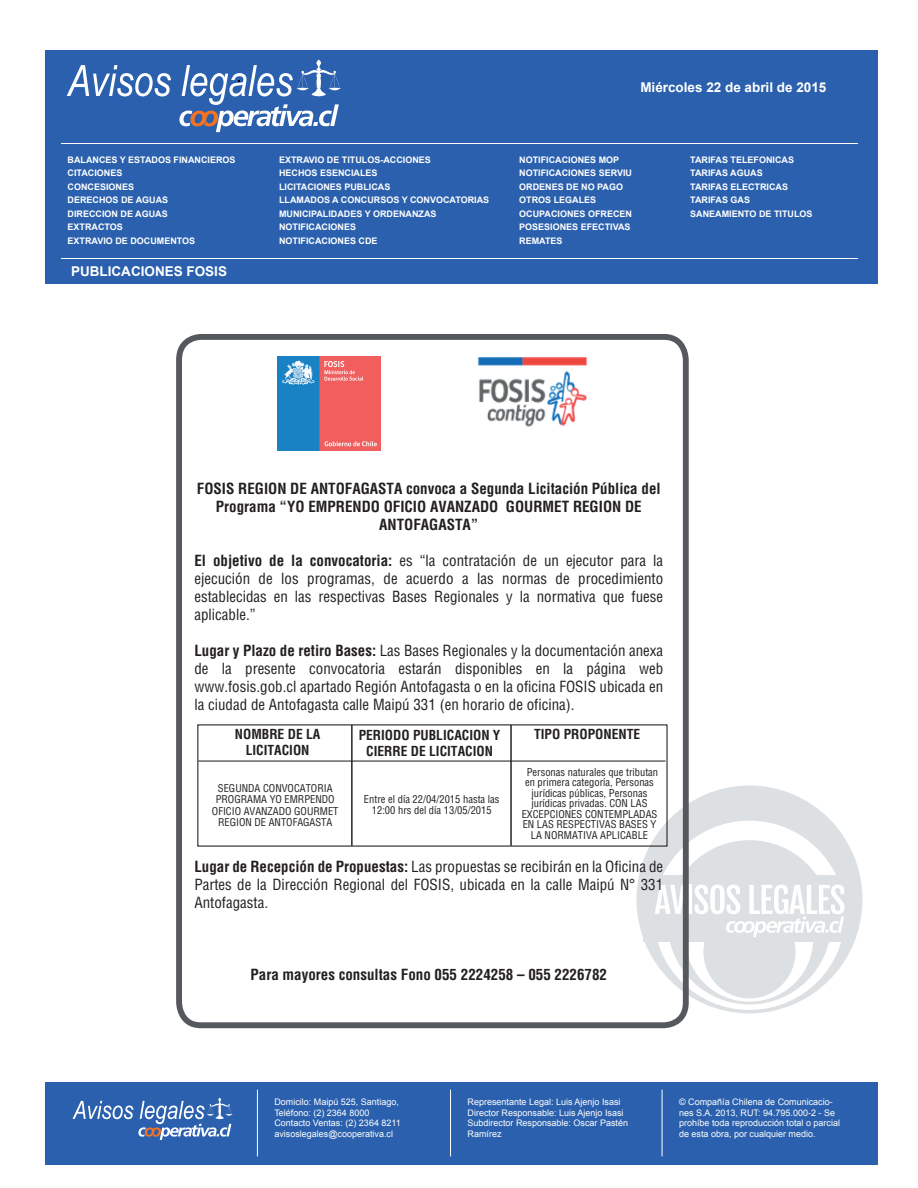
<style>
.page{position:relative;width:918px;height:1188px;background:#fff}
.page>*{position:absolute;margin:0;border:0;box-sizing:border-box;transform-origin:0 0}
.t1{font:condensed 15px/18px "Helvetica";color:#231f20;text-align:justify}
.t2{font:700 condensed 15px/18px "Helvetica";color:#231f20;text-align:center}
.t3{font:700 condensed 13.5px/16.2px "Helvetica";color:#231f20;text-align:center}
.t4{font:700 13.5px "Arial";color:#fff}
.t5{font:condensed 10.5px/10.5px "Helvetica";color:#231f20;text-align:center}
.t6{font:700 9px/13.5px "Arial";color:#fff}
.t7{font:9px/10.8px "Arial";color:#fff}
.s1{font-weight:700}
</style>
<div class="page">
<svg style="left:636px;top:785px;width:227px;height:228px"></svg>
<div style="left:654px;top:821px;width:191px;height:189px;background:#fff;border-radius:50%"></div>
<div style="left:667px;top:840px;width:164px;height:165px;background:#dde0e2;border-radius:50%"></div>
<div style="left:686px;top:876px;width:127px;height:126px;background:#fff;border-radius:50%"></div>
<div style="left:703px;top:905px;width:93px;height:93px;background:#dde0e2;border-radius:50%"></div>
<div style="left:644px;top:875px;width:209px;height:67px;background:#dde0e2"></div>
<svg style="left:655px;top:885px;width:27px;height:29px"></svg>
<div style="left:687px;top:885px;width:5px;height:29px;background:#fff"></div>
<svg style="left:695px;top:885px;width:150px;height:52px"></svg>
<div style="left:46px;top:50px;width:832px;height:234px;background:#2a60ad"></div>
<div style="left:46px;top:1082px;width:832px;height:83px;background:#2a60ad"></div>
<hr style="left:450px;top:1090px;width:1px;height:66px;background:#fff">
<hr style="left:662px;top:1090px;width:1px;height:66px;background:#fff">
<hr style="left:257px;top:1090px;width:1px;height:66px;background:#fff">
<hr style="left:61px;top:143px;width:797px;height:1px;background:#fff">
<hr style="left:61px;top:258px;width:797px;height:1px;background:#fff">
<svg style="left:67px;top:65px;width:104px;height:31px"></svg>
<svg style="left:73px;top:1098px;width:160px;height:42px"></svg>
<div style="left:176px;top:334px;width:513px;height:694px;border:6px solid #55585d;border-radius:22px"></div>
<svg style="left:179px;top:59px;width:162px;height:73px"></svg>
<img style="left:277px;top:356px;width:103px;height:95px">
<img style="left:478px;top:357px;width:109px;height:70px">
<hr style="left:351px;top:725px;width:2px;height:121px;background:#231f20">
<hr style="left:510px;top:725px;width:2px;height:121px;background:#231f20">
<hr style="left:198px;top:761px;width:468px;height:1px;background:#231f20">
<p class="t4" style="left:640px;top:78px;width:188px">Miércoles 22 de abril de 2015</p>
<p class="t6" style="left:68px;top:153px;width:170px">BALANCES Y ESTADOS FINANCIEROS<br>CITACIONES<br>CONCESIONES<br>DERECHOS DE AGUAS<br>DIRECCION DE AGUAS<br>EXTRACTOS<br>EXTRAVIO DE DOCUMENTOS</p>
<p class="t6" style="left:279px;top:153px;width:212px">EXTRAVIO DE TITULOS-ACCIONES<br>HECHOS ESENCIALES<br>LICITACIONES PUBLICAS<br>LLAMADOS A CONCURSOS Y CONVOCATORIAS<br>MUNICIPALIDADES Y ORDENANZAS<br>NOTIFICACIONES<br>NOTIFICACIONES CDE</p>
<p class="t6" style="left:519px;top:153px;width:114px">NOTIFICACIONES MOP<br>NOTIFICACIONES SERVIU<br>ORDENES DE NO PAGO<br>OTROS LEGALES<br>OCUPACIONES OFRECEN<br>POSESIONES EFECTIVAS<br>REMATES</p>
<p class="t6" style="left:690px;top:153px;width:124px">TARIFAS TELEFONICAS<br>TARIFAS AGUAS<br>TARIFAS ELECTRICAS<br>TARIFAS GAS<br>SANEAMIENTO DE TITULOS</p>
<p class="t4" style="left:71px;top:262px;width:158px">PUBLICACIONES FOSIS</p>
<p class="t2" style="left:197px;top:479px;width:465px">FOSIS REGION DE ANTOFAGASTA convoca a Segunda Licitación Pública del<br>Programa “YO EMPRENDO OFICIO AVANZADO GOURMET REGION DE<br>ANTOFAGASTA”</p>
<p class="t1" style="left:194px;top:551px;width:470px"><span class="s1">El objetivo de la convocatoria:</span> es “la contratación de un ejecutor para la ejecución de los programas, de acuerdo a las normas de procedimiento establecidas en las respectivas Bases Regionales y la normativa que fuese aplicable.”</p>
<p class="t1" style="left:194px;top:641px;width:470px"><span class="s1">Lugar y Plazo de retiro Bases:</span> Las Bases Regionales y la documentación anexa de la presente convocatoria estarán disponibles en la página web www.fosis.gob.cl apartado Región Antofagasta o en la oficina FOSIS ubicada en la ciudad de Antofagasta calle Maipú 331 (en horario de oficina).</p>
<p class="t3" style="left:235px;top:726px;width:87px">NOMBRE DE LA<br>LICITACION</p>
<p class="t3" style="left:359px;top:727px;width:143px">PERIODO PUBLICACION Y<br>CIERRE DE LICITACION</p>
<p class="t3" style="left:534px;top:726px;width:108px">TIPO PROPONENTE</p>
<p class="t5" style="left:364px;top:794px;width:137px">Entre el día 22/04/2015 hasta las<br>12:00 hrs del día 13/05/2015</p>
<p class="t5" style="left:522px;top:767px;width:138px">Personas naturales que tributan en primera categoría, Personas jurídicas públicas, Personas jurídicas privadas. CON LAS<br>EXCEPCIONES CONTEMPLADAS<br>EN LAS RESPECTIVAS BASES Y<br>LA NORMATIVA APLICABLE</p>
<p class="t5" style="left:212px;top:783px;width:128px;line-height:11.2px">SEGUNDA CONVOCATORIA<br>PROGRAMA YO EMRPENDO<br>OFICIO AVANZADO GOURMET<br>REGION DE ANTOFAGASTA</p>
<p class="t1" style="left:194px;top:857px;width:470px"><span class="s1">Lugar de Recepción de Propuestas:</span> Las propuestas se recibirán en la Oficina de Partes de la Dirección Regional del FOSIS, ubicada en la calle Maipú N° 331<br>Antofagasta.</p>
<p class="t2" style="left:251px;top:965px;width:358px">Para mayores consultas Fono 055 2224258 – 055 2226782</p>
<p class="t7" style="left:274px;top:1096px;width:128px">Domicilo: Maipú 525, Santiago,<br>Teléfono: (2) 2364 8000<br>Contacto Ventas: (2) 2364 8211 avisoslegales@cooperativa.cl</p>
<p class="t7" style="left:468px;top:1096px;width:162px">Representante Legal: Luis Ajenjo Isasi<br>Director Responsable: Luis Ajenjo Isasi<br>Subdirector Responsable: Oscar Pastén<br>Ramírez</p>
<p class="t7" style="left:679px;top:1096px;width:163px">© Compañía Chilena de Comunicacio&shy;nes S.A. 2013, RUT: 94.795.000-2 - Se prohíbe toda reproducción total o parcial de esta obra, por cualquier medio.</p>
</div>
